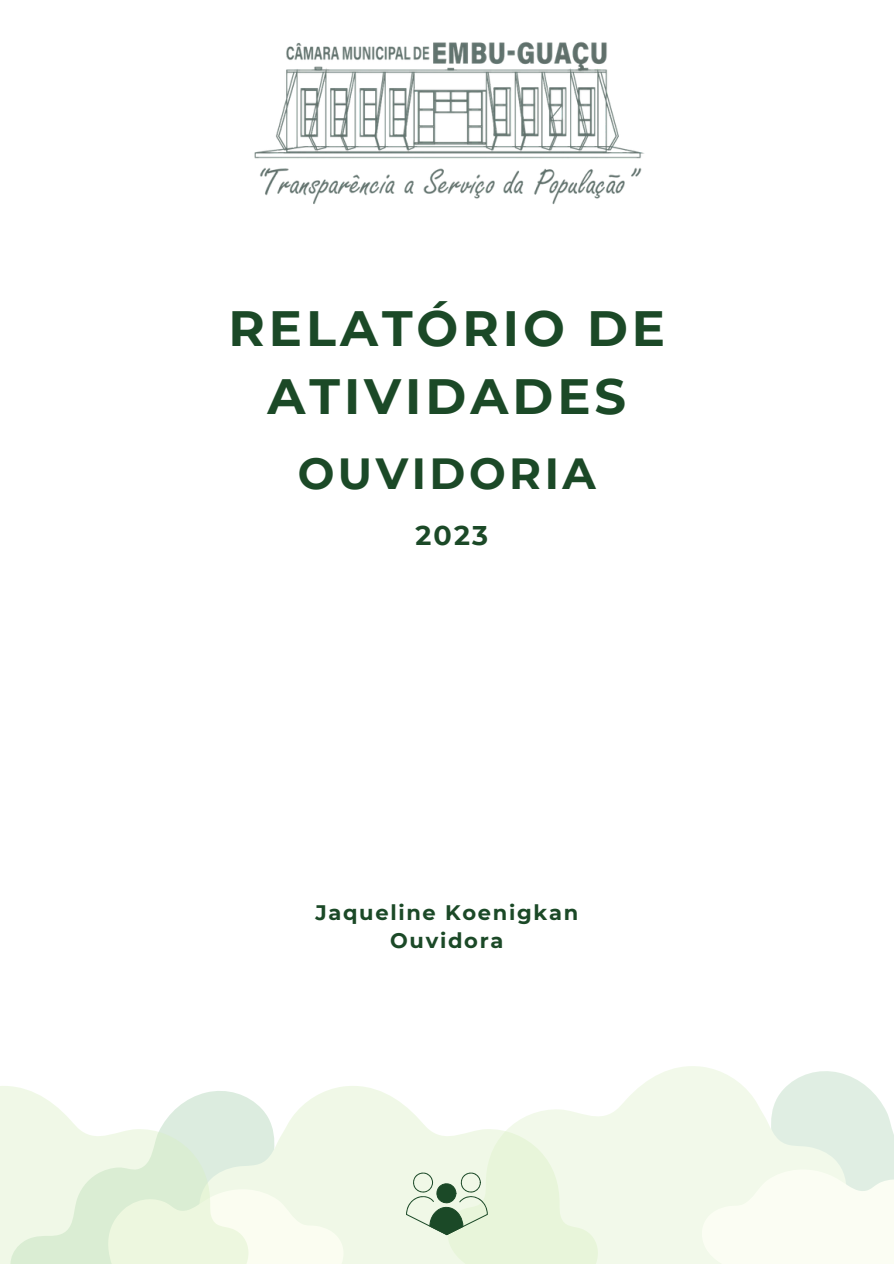
<style>
.page{position:relative;width:894px;height:1264px;background:#fff}
.page>*{position:absolute;margin:0;border:0;box-sizing:border-box;transform-origin:0 0}
.t1{font:700 49.5px/67.5px "Montserrat";letter-spacing:.08em;color:#1b4927;text-align:center}
.t2{font:700 43.5px "Montserrat";letter-spacing:.08em;color:#1b4927}
.t3{font:700 27px "Montserrat";color:#1b4927}
.t4{font:700 21px "Montserrat";letter-spacing:.08em;color:#1b4927}
</style>
<div class="page">
<svg style="left:343px;top:1086px;width:104px;height:177px;background:#f1f8e9"></svg>
<svg style="left:447px;top:1066px;width:254px;height:197px;fill:#f2f9ea"></svg>
<svg style="left:701px;top:1067px;width:192px;height:196px"></svg>
<svg style="left:0;top:1086px;width:343px;height:177px"></svg>
<img style="left:254px;top:42px;width:390px;height:163px">
<svg style="left:406px;top:1171px;width:81px;height:64px;background:#bbcdb6"></svg>
<h1 class="t1" style="left:228px;top:295px;width:438px">RELATÓRIO DE<br>ATIVIDADES</h1>
<h3 class="t2" style="left:297px;top:446px;width:300px">OUVIDORIA</h3>
<h2 class="t3" style="left:415px;top:519px;width:74px">2023</h2>
<p class="t4" style="left:315px;top:899px;width:264px">Jaqueline Koenigkan</p>
<p class="t4" style="left:390px;top:928px;width:115px">Ouvidora</p>
</div>
